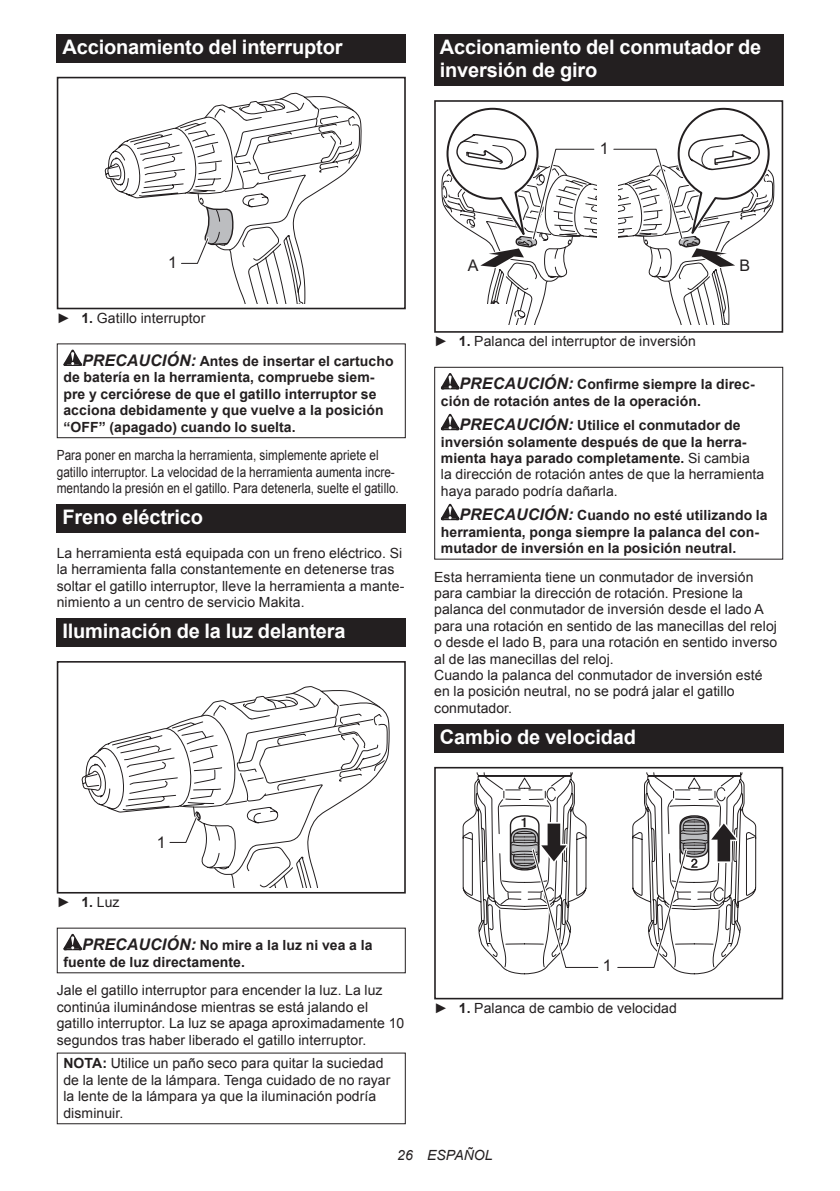
<style>
.page{position:relative;width:840px;height:1191px;background:#fff}
.page>*{position:absolute;margin:0;border:0;box-sizing:border-box;transform-origin:0 0}
.t1{font:700 20px/23.4px "Arial";letter-spacing:-.01em;color:#fff}
.t2{font:16px "Arial";color:#231f20}
.t3{font:14px/16.4px "Arial";letter-spacing:.005em;color:#231f20}
.t4{font:700 14px/16.4px "Arial";letter-spacing:.005em;color:#231f20}
.t5{font:14px/16.4px "Arial";letter-spacing:.005em;color:#231f20;scale:.84 1}
.t6{font:italic 14px "Arial";letter-spacing:.005em;color:#231f20}
.s1{font-weight:700}
.s2{font-style:italic;font-size:16px}
.s3{font-weight:400}
</style>
<div class="page">
<div style="left:57px;top:34px;width:348px;height:29px;background:#231f20"></div>
<div style="left:57px;top:77px;width:348px;height:232px;border:2px solid #231f20"></div>
<svg style="left:104px;top:93px;width:258px;height:211px"></svg>
<svg style="left:63px;top:349px;width:19px;height:17px"></svg>
<div style="left:57px;top:343px;width:348px;height:95px;border:1px solid #231f20"></div>
<div style="left:57px;top:504px;width:348px;height:29px;background:#231f20"></div>
<div style="left:57px;top:618px;width:348px;height:29px;background:#231f20"></div>
<div style="left:57px;top:661px;width:348px;height:232px;border:2px solid #231f20"></div>
<svg style="left:81px;top:686px;width:309px;height:202px"></svg>
<svg style="left:63px;top:934px;width:19px;height:16px"></svg>
<div style="left:57px;top:1052px;width:348px;height:72px;border:1px solid #231f20"></div>
<div style="left:434px;top:34px;width:348px;height:52px;background:#231f20"></div>
<div style="left:434px;top:100px;width:348px;height:233px;border:2px solid #231f20"></div>
<svg style="left:613px;top:107px;width:161px;height:217px"></svg>
<svg style="left:441px;top:107px;width:155px;height:217px"></svg>
<svg style="left:440px;top:373px;width:19px;height:16px"></svg>
<svg style="left:440px;top:414px;width:19px;height:16px"></svg>
<svg style="left:440px;top:504px;width:19px;height:16px"></svg>
<div style="left:434px;top:367px;width:348px;height:192px;border:1px solid #231f20"></div>
<div style="left:434px;top:724px;width:348px;height:28px;background:#231f20"></div>
<svg style="left:644px;top:772px;width:111px;height:202px"></svg>
<div style="left:434px;top:767px;width:348px;height:232px;border:2px solid #231f20"></div>
<svg style="left:617px;top:814px;width:123px;height:156px"></svg>
<svg style="left:462px;top:772px;width:137px;height:202px"></svg>
<h1 class="t1" style="left:62px;top:36px;width:281px">Accionamiento del interruptor</h1>
<h1 class="t1" style="left:439px;top:36px;width:323px">Accionamiento del conmutador de inversión de giro</h1>
<p class="t2" style="left:599px;top:137px;width:10px">1</p>
<p class="t2" style="left:168px;top:252px;width:10px">1</p>
<p class="t3" style="left:57px;top:310px;width:150px">► <span class="s1">1.</span> Gatillo interruptor</p>
<p class="t4" style="left:63px;top:353px;width:331px;text-indent:19px"><span class="s2">PRECAUCIÓN:</span> Antes de insertar el cartucho de batería en la herramienta, compruebe siem&shy;pre y cerciórese de que el gatillo interruptor se acciona debidamente y que vuelve a la posición “OFF” (apagado) cuando lo suelta.</p>
<p class="t5" style="left:57px;top:447px;width:408px">Para poner en marcha la herramienta, simplemente apriete el gatillo interruptor. La velocidad de la herramienta aumenta incre&shy;mentando la presión en el gatillo. Para detenerla, suelte el gatillo.</p>
<h1 class="t1" style="left:62px;top:506px;width:142px">Freno eléctrico</h1>
<p class="t3" style="left:57px;top:545px;width:349px">La herramienta está equipada con un freno eléctrico. Si la herramienta falla constantemente en detenerse tras soltar el gatillo interruptor, lleve la herramienta a mante&shy;nimiento a un centro de servicio Makita.</p>
<h1 class="t1" style="left:62px;top:620px;width:284px">Iluminación de la luz delantera</h1>
<p class="t2" style="left:467px;top:255px;width:12px">A</p>
<p class="t2" style="left:739px;top:255px;width:12px">B</p>
<p class="t3" style="left:434px;top:333px;width:263px">► <span class="s1">1.</span> Palanca del interruptor de inversión</p>
<p class="t4" style="left:440px;top:377px;width:315px;text-indent:19px"><span class="s2">PRECAUCIÓN:</span> Confirme siempre la direc&shy;ción de rotación antes de la operación.</p>
<p class="t4" style="left:440px;top:417px;width:325px;text-indent:19px"><span class="s2">PRECAUCIÓN:</span> Utilice el conmutador de inversión solamente después de que la herra&shy;mienta haya parado completamente. <span class="s3">Si cambia la dirección de rotación antes de que la herramienta haya parado podría dañarla.</span></p>
<p class="t4" style="left:440px;top:507px;width:328px;text-indent:19px"><span class="s2">PRECAUCIÓN:</span> Cuando no esté utilizando la herramienta, ponga siempre la palanca del con&shy;mutador de inversión en la posición neutral.</p>
<p class="t3" style="left:434px;top:569px;width:344px">Esta herramienta tiene un conmutador de inversión para cambiar la dirección de rotación. Presione la palanca del conmutador de inversión desde el lado A para una rotación en sentido de las manecillas del reloj o desde el lado B, para una rotación en sentido inverso al de las manecillas del reloj.<br>Cuando la palanca del conmutador de inversión esté en la posición neutral, no se podrá jalar el gatillo conmutador.</p>
<h1 class="t1" style="left:439px;top:726px;width:197px">Cambio de velocidad</h1>
<p class="t2" style="left:157px;top:831px;width:10px">1</p>
<p class="t3" style="left:57px;top:894px;width:64px">► <span class="s1">1.</span> Luz</p>
<p class="t4" style="left:63px;top:937px;width:310px;text-indent:19px"><span class="s2">PRECAUCIÓN:</span> No mire a la luz ni vea a la fuente de luz directamente.</p>
<p class="t3" style="left:57px;top:982px;width:349px">Jale el gatillo interruptor para encender la luz. La luz continúa iluminándose mientras se está jalando el gatillo interruptor. La luz se apaga aproximadamente 10 segundos tras haber liberado el gatillo interruptor.</p>
<p class="t3" style="left:63px;top:1055px;width:328px"><span class="s1">NOTA:</span> Utilice un paño seco para quitar la suciedad de la lente de la lámpara. Tenga cuidado de no rayar la lente de la lámpara ya que la iluminación podría disminuir.</p>
<p class="t2" style="left:602px;top:955px;width:10px">1</p>
<p class="t3" style="left:434px;top:1000px;width:244px">► <span class="s1">1.</span> Palanca de cambio de velocidad</p>
<p class="t6" style="left:397px;top:1146px;width:97px">26 ESPAÑOL</p>
</div>
